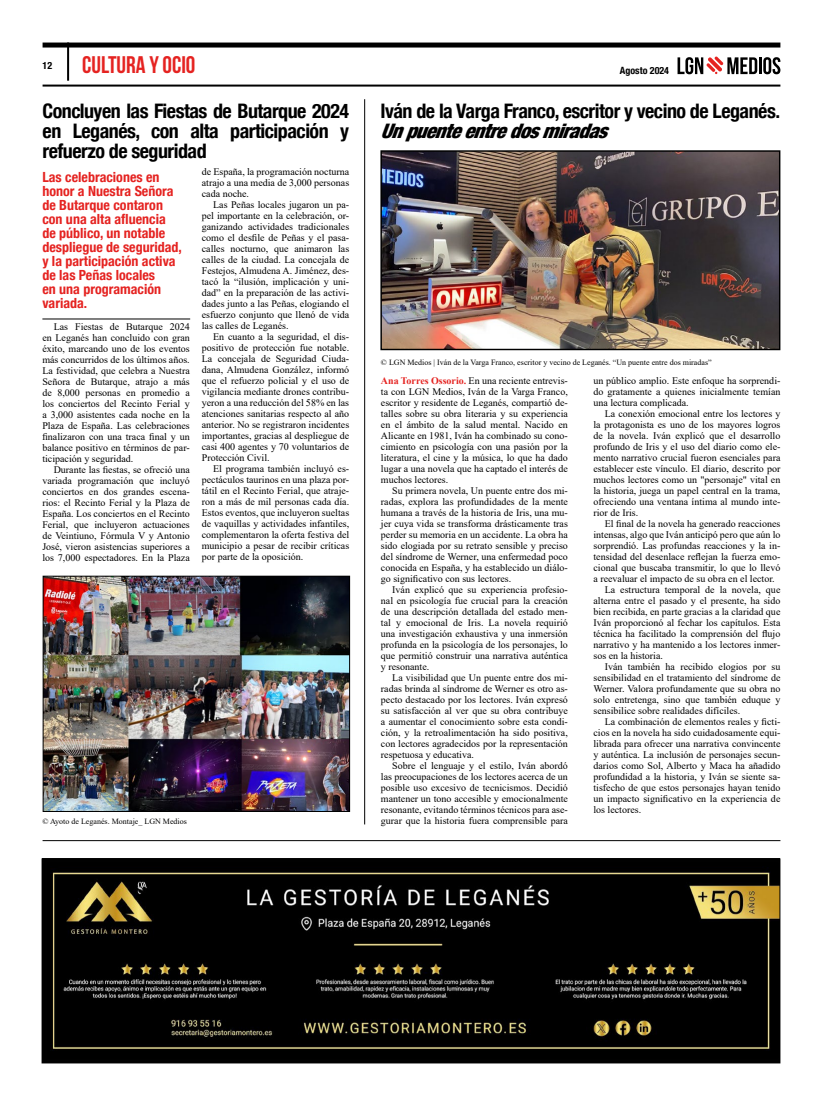
<style>
.page{position:relative;width:823px;height:1106px;background:#fff}
.page>*{position:absolute;margin:0;border:0;box-sizing:border-box;transform-origin:0 0}
.t1{font:700 24px "Bebas Neue";color:#e52321}
.t2{font:700 condensed 20px/20px "Helvetica Neue";letter-spacing:-.025em;color:#000;text-align:justify}
.t3{font:italic 900 condensed 20px "Helvetica Neue";color:#000}
.t4{font:700 condensed 14px/14px "Helvetica Neue";color:#e52321}
.t5{font:10px/11px "Times New Roman";color:#000;text-align:justify}
.t6{font:700 condensed 10px "Helvetica Neue";color:#000}
.t7{font:8px "Times New Roman";color:#000}
.s1{font-weight:700;color:#e52321}
</style>
<div class="page">
<hr style="left:43px;top:85px;width:737px;height:2px;background:#000">
<svg style="left:677px;top:56px;width:79px;height:18px"></svg>
<hr style="left:758px;top:57px;width:3px;height:17px;background:#000">
<svg style="left:763px;top:57px;width:17px;height:17px"></svg>
<hr style="left:67px;top:43px;width:2px;height:38px;background:#000">
<div style="left:43px;top:43px;width:737px;height:5px;background:#000"></div>
<img style="left:45px;top:577px;width:303px;height:233px">
<div style="left:43px;top:575px;width:307px;height:237px;border:1px solid #000"></div>
<img style="left:382px;top:152px;width:396px;height:196px">
<div style="left:380px;top:150px;width:400px;height:200px;border:1px solid #000"></div>
<hr style="left:364px;top:99px;width:1px;height:725px;background:#000">
<img style="left:44px;top:860px;width:734px;height:201px">
<div style="left:42px;top:858px;width:738px;height:205px;border:1px solid #000"></div>
<hr style="left:43px;top:840px;width:737px;height:1px;background:#000">
<hr style="left:42px;top:318px;width:148px;height:1px;background:#000">
<h1 class="t1" style="left:82px;top:52px;width:115px">CULTURA Y OCIO</h1>
<h2 class="t2" style="left:43px;top:101px;width:308px">Concluyen las Fiestas de Butarque 2024 en Leganés, con alta participación y refuerzo de seguridad</h2>
<h3 class="t4" style="left:42px;top:169px;width:141px">Las celebraciones en honor a Nuestra Señora de Butarque contaron con una alta afluencia de público, un notable despliegue de seguridad, y la participación activa de las Peñas locales<br>en una programación variada.</h3>
<p class="t5" style="left:42px;top:320px;width:149px;text-indent:11px">Las Fiestas de Butarque 2024 en Leganés han concluido con gran éxito, marcando uno de los eventos más concurridos de los últimos años.<br>La festividad, que celebra a Nuestra Señora de Butarque, atrajo a más de 8,000 personas en promedio a los conciertos del Recinto Ferial y a 3,000 asistentes cada noche en la Plaza de España. Las celebraciones finalizaron con una traca final y un balance positivo en términos de par&shy;ticipación y seguridad.</p>
<p class="t5" style="left:42px;top:463px;width:149px;text-indent:11px">Durante las fiestas, se ofreció una variada programación que incluyó conciertos en dos grandes escena&shy;rios: el Recinto Ferial y la Plaza de España. Los conciertos en el Recinto Ferial, que incluyeron actuaciones de Veintiuno, Fórmula V y Antonio José, vieron asistencias superiores a los 7,000 espectadores. En la Plaza</p>
<p class="t6" style="left:43px;top:59px;width:11px">12</p>
<p class="t5" style="left:202px;top:166px;width:149px">de España, la programación nocturna atrajo a una media de 3,000 personas cada noche.</p>
<p class="t5" style="left:202px;top:199px;width:149px;text-indent:11px">Las Peñas locales jugaron un pa&shy;pel importante en la celebración, or&shy;ganizando actividades tradicionales como el desfile de Peñas y el pasa&shy;calles nocturno, que animaron las calles de la ciudad. La concejala de Festejos, Almudena A. Jiménez, des&shy;tacó la “ilusión, implicación y uni&shy;dad” en la preparación de las activi&shy;dades junto a las Peñas, elogiando el esfuerzo conjunto que llenó de vida las calles de Leganés.</p>
<p class="t5" style="left:202px;top:331px;width:149px;text-indent:11px">En cuanto a la seguridad, el dis&shy;positivo de protección fue notable.<br>La concejala de Seguridad Ciuda&shy;dana, Almudena González, informó que el refuerzo policial y el uso de vigilancia mediante drones contribu&shy;yeron a una reducción del 58% en las atenciones sanitarias respecto al año anterior. No se registraron incidentes importantes, gracias al despliegue de casi 400 agentes y 70 voluntarios de Protección Civil.</p>
<p class="t5" style="left:202px;top:463px;width:149px;text-indent:11px">El programa también incluyó es&shy;pectáculos taurinos en una plaza por&shy;tátil en el Recinto Ferial, que atraje&shy;ron a más de mil personas cada día.<br>Estos eventos, que incluyeron sueltas de vaquillas y actividades infantiles, complementaron la oferta festiva del municipio a pesar de recibir críticas por parte de la oposición.</p>
<p class="t7" style="left:43px;top:816px;width:146px">© Ayoto de Leganés. Montaje_ LGN Medios</p>
<p class="t6" style="left:619px;top:65px;width:51px">Agosto 2024</p>
<h2 class="t2" style="left:380px;top:101px;width:401px">Iván de la Varga Franco, escritor y vecino de Leganés.</h2>
<h2 class="t3" style="left:380px;top:119px;width:236px">Unpuenteentredosmiradas</h2>
<p class="t7" style="left:380px;top:356px;width:332px">© LGN Medios | Iván de la Varga Franco, escritor y vecino de Leganés. “Un puente entre dos miradas”</p>
<p class="t5" style="left:380px;top:375px;width:188px"><span class="s1">Ana Torres Ossorio.</span> En una reciente entrevis&shy;ta con LGN Medios, Iván de la Varga Franco, escritor y residente de Leganés, compartió de&shy;talles sobre su obra literaria y su experiencia en el ámbito de la salud mental. Nacido en Alicante en 1981, Iván ha combinado su cono&shy;cimiento en psicología con una pasión por la literatura, el cine y la música, lo que ha dado lugar a una novela que ha captado el interés de muchos lectores.</p>
<p class="t5" style="left:380px;top:485px;width:188px;text-indent:11px">Su primera novela, Un puente entre dos mi&shy;radas, explora las profundidades de la mente humana a través de la historia de Iris, una mu&shy;jer cuya vida se transforma drásticamente tras perder su memoria en un accidente. La obra ha sido elogiada por su retrato sensible y preciso del síndrome de Werner, una enfermedad poco conocida en España, y ha establecido un diálo&shy;go significativo con sus lectores.</p>
<p class="t5" style="left:380px;top:584px;width:188px;text-indent:11px">Iván explicó que su experiencia profesio&shy;nal en psicología fue crucial para la creación de una descripción detallada del estado men&shy;tal y emocional de Iris. La novela requirió una investigación exhaustiva y una inmersión profunda en la psicología de los personajes, lo que permitió construir una narrativa auténtica y resonante.</p>
<p class="t5" style="left:380px;top:672px;width:188px;text-indent:11px">La visibilidad que Un puente entre dos mi&shy;radas brinda al síndrome de Werner es otro as&shy;pecto destacado por los lectores. Iván expresó su satisfacción al ver que su obra contribuye a aumentar el conocimiento sobre esta condi&shy;ción, y la retroalimentación ha sido positiva, con lectores agradecidos por la representación respetuosa y educativa.</p>
<p class="t5" style="left:380px;top:760px;width:188px;text-indent:11px">Sobre el lenguaje y el estilo, Iván abordó las preocupaciones de los lectores acerca de un posible uso excesivo de tecnicismos. Decidió mantener un tono accesible y emocionalmente resonante, evitando términos técnicos para ase&shy;gurar que la historia fuera comprensible para</p>
<p class="t5" style="left:593px;top:375px;width:188px">un público amplio. Este enfoque ha sorprendi&shy;do gratamente a quienes inicialmente temían una lectura complicada.</p>
<p class="t5" style="left:593px;top:408px;width:188px;text-indent:11px">La conexión emocional entre los lectores y la protagonista es uno de los mayores logros de la novela. Iván explicó que el desarrollo profundo de Iris y el uso del diario como ele&shy;mento narrativo crucial fueron esenciales para establecer este vínculo. El diario, descrito por muchos lectores como un "personaje" vital en la historia, juega un papel central en la trama, ofreciendo una ventana íntima al mundo inte&shy;rior de Iris.</p>
<p class="t5" style="left:604px;top:518px;width:177px">El final de la novela ha generado reacciones</p>
<p class="t5" style="left:593px;top:529px;width:188px">intensas, algo que Iván anticipó pero que aún lo</p>
<p class="t5" style="left:593px;top:540px;width:188px">sorprendió. Las profundas reacciones y la in-</p>
<p class="t5" style="left:593px;top:551px;width:188px">tensidad del desenlace reflejan la fuerza emo-</p>
<p class="t5" style="left:593px;top:562px;width:188px">cional que buscaba transmitir, lo que lo llevó</p>
<p class="t5" style="left:593px;top:573px;width:183px">a reevaluar el impacto de su obra en el lector.</p>
<p class="t5" style="left:604px;top:584px;width:177px">La estructura temporal de la novela, que</p>
<p class="t5" style="left:593px;top:595px;width:188px">alterna entre el pasado y el presente, ha sido</p>
<p class="t5" style="left:593px;top:606px;width:188px">bien recibida, en parte gracias a la claridad que</p>
<p class="t5" style="left:593px;top:617px;width:188px">Iván proporcionó al fechar los capítulos. Esta</p>
<p class="t5" style="left:593px;top:628px;width:188px">técnica ha facilitado la comprensión del flujo</p>
<p class="t5" style="left:593px;top:639px;width:188px">narrativo y ha mantenido a los lectores inmer-</p>
<p class="t5" style="left:593px;top:650px;width:71px">sos en la historia.</p>
<p class="t5" style="left:604px;top:661px;width:177px">Iván también ha recibido elogios por su</p>
<p class="t5" style="left:593px;top:672px;width:188px">sensibilidad en el tratamiento del síndrome de</p>
<p class="t5" style="left:593px;top:683px;width:188px">Werner. Valora profundamente que su obra no</p>
<p class="t5" style="left:593px;top:694px;width:188px">solo entretenga, sino que también eduque y</p>
<p class="t5" style="left:593px;top:705px;width:148px">sensibilice sobre realidades difíciles.</p>
<p class="t5" style="left:604px;top:716px;width:177px">La combinación de elementos reales y ficti-</p>
<p class="t5" style="left:593px;top:727px;width:188px">cios en la novela ha sido cuidadosamente equi-</p>
<p class="t5" style="left:593px;top:738px;width:188px">librada para ofrecer una narrativa convincente</p>
<p class="t5" style="left:593px;top:749px;width:188px">y auténtica. La inclusión de personajes secun-</p>
<p class="t5" style="left:593px;top:760px;width:188px">darios como Sol, Alberto y Maca ha añadido</p>
<p class="t5" style="left:593px;top:771px;width:188px">profundidad a la historia, y Iván se siente sa-</p>
<p class="t5" style="left:593px;top:782px;width:188px">tisfecho de que estos personajes hayan tenido</p>
<p class="t5" style="left:593px;top:793px;width:188px">un impacto significativo en la experiencia de</p>
<p class="t5" style="left:593px;top:804px;width:49px">los lectores.</p>
</div>
